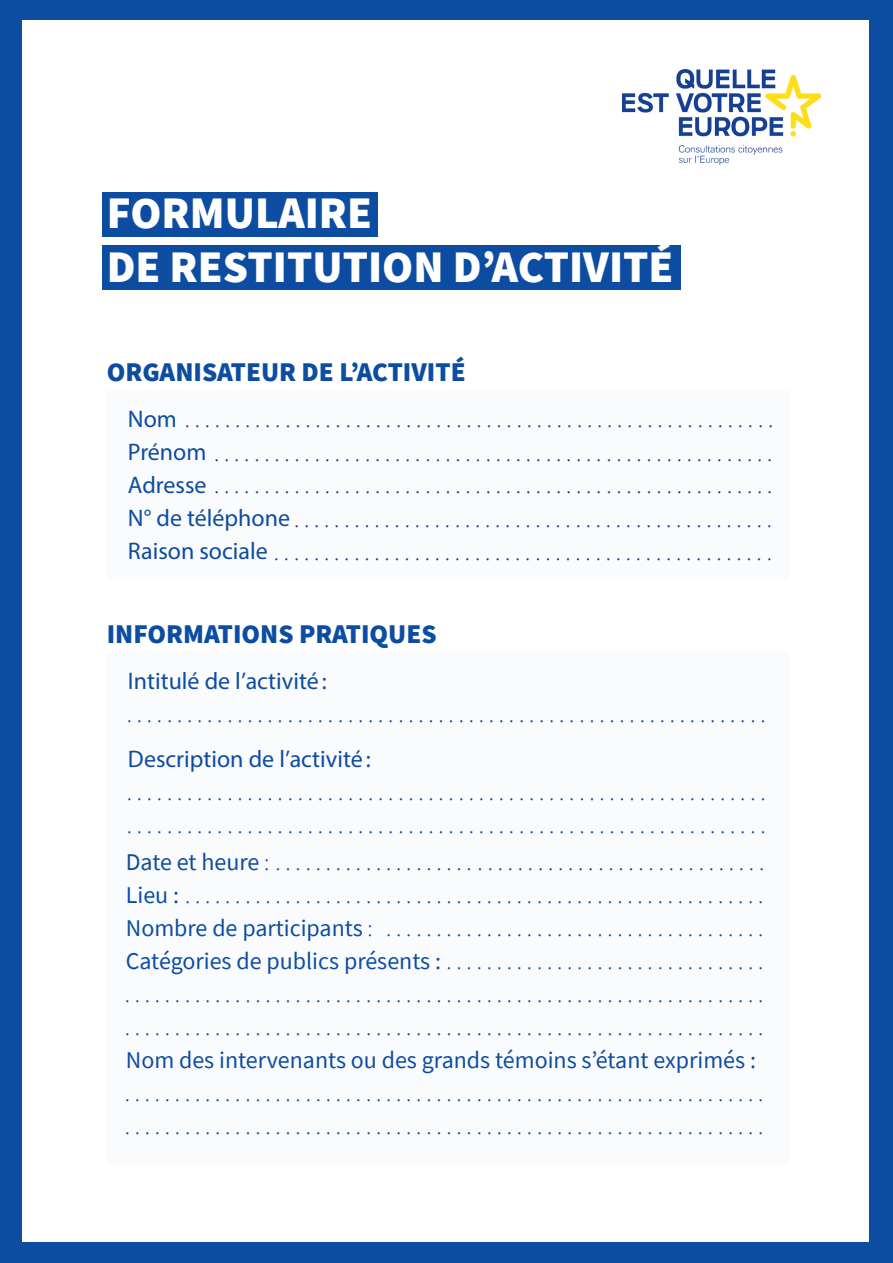
<style>
.page{position:relative;width:893px;height:1263px;background:#0d4da1}
.page>*{position:absolute;margin:0;border:0;box-sizing:border-box;transform-origin:0 0}
.t1{font:900 45px/54px "Source Sans Pro";color:#fff}
.t2{font:900 27px "Source Sans Pro";color:#0d4da1}
.t3{font:300 24px "Source Sans Pro";color:#0d4da1}
.t4{font:300 24px "Source Sans Pro";color:#253f8e}
.t5{font:24px "Source Sans Pro";color:#0d4da1}
.t6{font:24px "Myriad Pro";color:#0d4da1}
.s1{font-family:"Myriad Pro";font-weight:400;color:#0d4da1}
.s2{font-weight:400;color:#0d4da1}
.s3{color:#0d4da1}
.s4{font-weight:400}
</style>
<div class="page">
<div style="left:22px;top:21px;width:847px;height:1221px;background:#fff"></div>
<div style="left:102px;top:192px;width:276px;height:44px;background:#0d4da1"></div>
<div style="left:102px;top:246px;width:578px;height:44px;background:#0d4da1"></div>
<div style="left:107px;top:390px;width:682px;height:189px;background:#fafbfc"></div>
<div style="left:107px;top:652px;width:682px;height:512px;background:#fafbfc"></div>
<img style="left:623px;top:70px;width:198px;height:94px">
<p class="t1" style="left:107px;top:185px;width:568px">FORMULAIRE<br>DE RESTITUTION D’ACTIVITÉ</p>
<p class="t2" style="left:107px;top:353px;width:360px">ORGANISATEUR DE L’ACTIVITÉ</p>
<p class="t4" style="left:128px;top:404px;width:637px"><span class="s1">Nom</span> . . . . . . . . . . . . . . . . . . . . . . . . . . . . . . . . . . . . . . . . . . . . . . . . . . . . . . . . . .</p>
<p class="t4" style="left:128px;top:438px;width:646px"><span class="s1">Prénom</span> . . . . . . . . . . . . . . . . . . . . . . . . . . . . . . . . . . . . . . . . . . . . . . . . . . . . . . . .</p>
<p class="t4" style="left:128px;top:471px;width:646px"><span class="s1">Adresse</span> . . . . . . . . . . . . . . . . . . . . . . . . . . . . . . . . . . . . . . . . . . . . . . . . . . . . . . . .</p>
<p class="t4" style="left:128px;top:504px;width:635px"><span class="s1">N° de téléphone</span> . . . . . . . . . . . . . . . . . . . . . . . . . . . . . . . . . . . . . . . . . . . . . . .</p>
<p class="t4" style="left:128px;top:537px;width:645px"><span class="s1">Raison sociale</span> . . . . . . . . . . . . . . . . . . . . . . . . . . . . . . . . . . . . . . . . . . . . . . . . . .</p>
<p class="t2" style="left:107px;top:615px;width:331px">INFORMATIONS PRATIQUES</p>
<p class="t6" style="left:128px;top:666px;width:200px">Intitulé de l’activité:</p>
<p class="t3" style="left:127px;top:699px;width:630px">. . . . . . . . . . . . . . . . . . . . . . . . . . . . . . . . . . . . . . . . . . . . . . . . . . . . . . . . . . . . . . .</p>
<p class="t6" style="left:128px;top:744px;width:244px">Description de l’activité:</p>
<p class="t3" style="left:127px;top:778px;width:630px">. . . . . . . . . . . . . . . . . . . . . . . . . . . . . . . . . . . . . . . . . . . . . . . . . . . . . . . . . . . . . . .</p>
<p class="t3" style="left:127px;top:811px;width:630px">. . . . . . . . . . . . . . . . . . . . . . . . . . . . . . . . . . . . . . . . . . . . . . . . . . . . . . . . . . . . . . .</p>
<p class="t4" style="left:126px;top:847px;width:630px"><span class="s2">Date et heure</span> <span class="s3">: . . . . . . . . . . . . . . . . . . . .</span> . . . . . . . . . . . . . . . . . . . . . . . . . . . .</p>
<p class="t3" style="left:126px;top:880px;width:629px"><span class="s4">Lieu :</span> . . . . . . . . . . . . . . . . . . . . . . . . . . . . . . . . . . . . . . . . . . . . . . . . . . . . . . . . .</p>
<p class="t3" style="left:126px;top:913px;width:629px"><span class="s4">Nombre de participants</span> : . . . . . . . . . . . . . . . . . . . . . . . . . . . . . . . . . . . . .</p>
<p class="t3" style="left:126px;top:946px;width:629px"><span class="s4">Catégories de publics présents :</span> . . . . . . . . . . . . . . . . . . . . . . . . . . . . . . .</p>
<p class="t3" style="left:125px;top:979px;width:630px">. . . . . . . . . . . . . . . . . . . . . . . . . . . . . . . . . . . . . . . . . . . . . . . . . . . . . . . . . . . . . . .</p>
<p class="t3" style="left:125px;top:1012px;width:630px">. . . . . . . . . . . . . . . . . . . . . . . . . . . . . . . . . . . . . . . . . . . . . . . . . . . . . . . . . . . . . . .</p>
<p class="t5" style="left:126px;top:1045px;width:632px">Nom des intervenants ou des grands témoins s’étant exprimés :</p>
<p class="t3" style="left:125px;top:1078px;width:630px">. . . . . . . . . . . . . . . . . . . . . . . . . . . . . . . . . . . . . . . . . . . . . . . . . . . . . . . . . . . . . . .</p>
<p class="t3" style="left:125px;top:1111px;width:630px">. . . . . . . . . . . . . . . . . . . . . . . . . . . . . . . . . . . . . . . . . . . . . . . . . . . . . . . . . . . . . . .</p>
</div>
